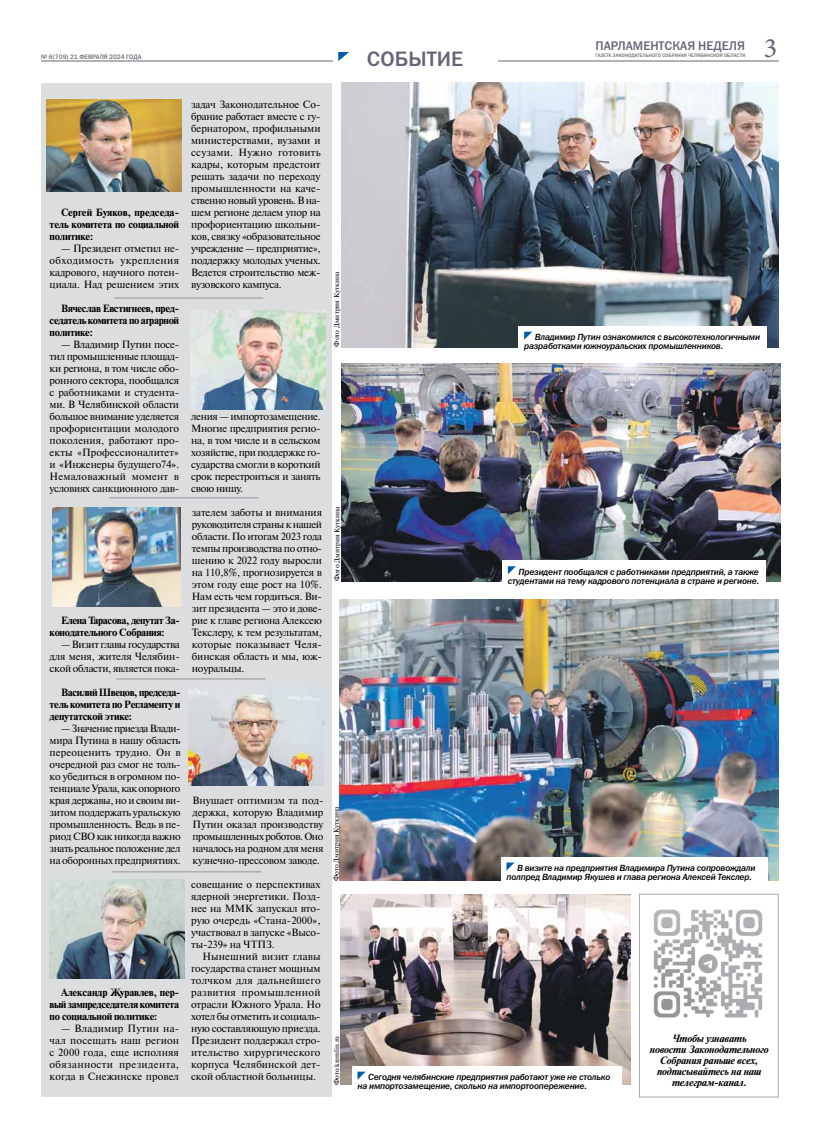
<style>
.page{position:relative;width:820px;height:1134px;background:#fff}
.page>*{position:absolute;margin:0;border:0;box-sizing:border-box;transform-origin:0 0}
.t1{font:28px "Minion Pro";color:#666577}
.t2{font:21px "Franklin Gothic Medium C";color:#666577}
.t3{font:12.6px "Franklin Gothic Medium C";color:#666577}
.t4{font:10.5px/12px "Newton C";letter-spacing:-.015em;color:#000;text-align:justify}
.t5{font:700 10.5px/12px "Newton C";letter-spacing:-.025em;color:#000;text-align:justify}
.t6{font:italic 700 10.5px/11px "Newton C";letter-spacing:-.02em;color:#000;text-align:center}
.t7{font:italic 9px/9px "Franklin Gothic Medium C";letter-spacing:-.02em;color:#000}
.t8{font:7px "Newton C";color:#000}
.t9{font:6.5px "Franklin Gothic Medium C";color:#6d6e71}
.t10{font:5px "Franklin Gothic Medium C";color:#6d6e71}
</style>
<div class="page">
<hr style="left:41px;top:60px;width:737px;height:1px;background:#666577">
<div style="left:41px;top:84px;width:290px;height:1013px;background:#dcddde"></div>
<div style="left:333px;top:49px;width:164px;height:22px;background:#fff"></div>
<svg style="left:338px;top:52px;width:11px;height:9px"></svg>
<img style="left:653px;top:909px;width:110px;height:109px">
<div style="left:639px;top:894px;width:139px;height:203px;border:1px solid #a7a9ac"></div>
<img style="left:340px;top:894px;width:290px;height:190px">
<img style="left:341px;top:364px;width:438px;height:217px">
<img style="left:339px;top:600px;width:438px;height:280px">
<img style="left:341px;top:82px;width:436px;height:265px">
<div style="left:518px;top:326px;width:248px;height:31px;background:#fff"></div>
<svg style="left:524px;top:332px;width:8px;height:8px"></svg>
<div style="left:502px;top:561px;width:263px;height:31px;background:#fff"></div>
<svg style="left:507px;top:566px;width:8px;height:8px"></svg>
<div style="left:500px;top:857px;width:267px;height:31px;background:#fff"></div>
<svg style="left:506px;top:862px;width:8px;height:9px"></svg>
<div style="left:351px;top:1066px;width:270px;height:31px;background:#fff"></div>
<svg style="left:357px;top:1071px;width:8px;height:9px"></svg>
<img style="left:46px;top:100px;width:135px;height:92px">
<img style="left:52px;top:507px;width:128px;height:100px">
<img style="left:188px;top:686px;width:135px;height:99px">
<img style="left:50px;top:879px;width:135px;height:99px">
<img style="left:190px;top:310px;width:135px;height:100px">
<hr style="left:114px;top:298px;width:149px;height:1px;background:#939598">
<hr style="left:109px;top:497px;width:149px;height:1px;background:#939598">
<hr style="left:116px;top:678px;width:149px;height:1px;background:#939598">
<hr style="left:112px;top:871px;width:149px;height:1px;background:#939598">
<p class="t3" style="left:595px;top:39px;width:151px">Парламентская неделя</p>
<h2 class="t2" style="left:367px;top:47px;width:98px">событие</h2>
<p class="t9" style="left:41px;top:53px;width:102px">№ 6(709) 21 февраля 2024 года</p>
<p class="t10" style="left:595px;top:53px;width:151px">Газета законодательного собрания челябинской области</p>
<h1 class="t1" style="left:763px;top:30px;width:15px">3</h1>
<p class="t5" style="left:50px;top:206px;width:131px;text-indent:11px">Сергей Буяков, председа&shy;тель комитета по социальной политике:</p>
<p class="t4" style="left:50px;top:242px;width:131px;text-indent:11px">— Президент отметил не&shy;обходимость укрепления кадрового, научного потен&shy;циала. Над решением этих</p>
<p class="t5" style="left:50px;top:302px;width:131px;text-indent:11px">Вячеслав Евстигнеев, пред&shy;седатель комитета по аграрной политике:</p>
<p class="t4" style="left:50px;top:338px;width:131px;text-indent:11px">— Владимир Путин посе&shy;тил промышленные площад&shy;ки региона, в том числе обо&shy;ронного сектора, пообщался с работниками и студента&shy;ми. В Челябинской области большое внимание уделяется профориентации молодого поколения, работают про&shy;екты «Профессионалитет» и «Инженеры будущего74».<br>Немаловажный момент в условиях санкционного дав-</p>
<p class="t5" style="left:50px;top:614px;width:132px;text-indent:11px">Елена Тарасова, депутат За&shy;конодательного Собрания:</p>
<p class="t4" style="left:50px;top:639px;width:132px;text-indent:11px">— Визит главы государства для меня, жителя Челябин&shy;ской области, является пока-</p>
<p class="t5" style="left:50px;top:686px;width:132px;text-indent:11px">Василий Швецов, председа&shy;тель комитета по Регламенту и депутатской этике:</p>
<p class="t4" style="left:50px;top:723px;width:132px;text-indent:11px">— Значение приезда Влади&shy;мира Путина в нашу область переоценить трудно. Он в очередной раз смог не толь&shy;ко убедиться в огромном по&shy;тенциале Урала, как опорного края державы, но и своим ви&shy;зитом поддержать уральскую промышленность. Ведь в пе&shy;риод СВО как никогда важно знать реальное положение дел на оборонных предприятиях.</p>
<p class="t5" style="left:50px;top:986px;width:131px;text-indent:11px">Александр Журавлев, пер&shy;вый зампредседателя комитета по социальной политике:</p>
<p class="t4" style="left:50px;top:1022px;width:131px;text-indent:11px">— Владимир Путин на&shy;чал посещать наш регион с 2000 года, еще исполняя обязанности президента, когда в Снежинске провел</p>
<p class="t4" style="left:191px;top:98px;width:131px">задач Законодательное Со&shy;брание работает вместе с гу&shy;бернатором, профильными министерствами, вузами и ссузами. Нужно готовить кадры, которым предстоит решать задачи по переходу промышленности на каче&shy;ственно новый уровень. В на&shy;шем регионе делаем упор на профориентацию школьни&shy;ков, связку «образовательное учреждение — предприятие», поддержку молодых ученых.<br>Ведется строительство меж&shy;вузовского кампуса.</p>
<p class="t8" style="left:333px;top:347px;width:76px;rotate:-90deg">Фото Дмитрия Куткина</p>
<p class="t4" style="left:191px;top:411px;width:131px">ления — импортозамещение.<br>Многие предприятия регио&shy;на, в том числе и в сельском хозяйстве, при поддержке го&shy;сударства смогли в короткий срок перестроиться и занять свою нишу.</p>
<p class="t4" style="left:192px;top:507px;width:132px">зателем заботы и внимания руководителя страны к нашей области. По итогам 2023 года темпы производства по отно&shy;шению к 2022 году выросли на 110,8%, прогнозируется в этом году еще рост на 10%.<br>Нам есть чем гордиться. Ви&shy;зит президента — это и дове&shy;рие к главе региона Алексею Текслеру, к тем результатам, которые показывает Челя&shy;бинская область и мы, юж&shy;ноуральцы.</p>
<p class="t8" style="left:333px;top:581px;width:76px;rotate:-90deg">Фото Дмитрия Куткина</p>
<p class="t4" style="left:192px;top:795px;width:132px">Внушает оптимизм та под&shy;держка, которую Владимир Путин оказал производству промышленных роботов. Оно началось на родном для меня кузнечно-прессовом заводе.</p>
<p class="t4" style="left:191px;top:878px;width:131px">совещание о перспективах ядерной энергетики. Позд&shy;нее на ММК запускал вто&shy;рую очередь «Стана-2000», участвовал в запуске «Высо&shy;ты-239» на ЧТПЗ.</p>
<p class="t4" style="left:191px;top:950px;width:131px;text-indent:11px">Нынешний визит главы государства станет мощным толчком для дальнейшего развития промышленной отрасли Южного Урала. Но хотел бы отметить и социаль&shy;ную составляющую приезда.<br>Президент поддержал стро&shy;ительство хирургического корпуса Челябинской дет&shy;ской областной больницы.</p>
<p class="t8" style="left:332px;top:881px;width:76px;rotate:-90deg">Фото Дмитрия Куткина</p>
<p class="t8" style="left:333px;top:1085px;width:51px;rotate:-90deg">Фото kremlin.ru</p>
<p class="t7" style="left:524px;top:333px;width:237px;text-indent:11px">Владимир Путин ознакомился с высокотехнологичными разработками южноуральских промышленников.</p>
<p class="t7" style="left:507px;top:567px;width:253px;text-align:right">Президент пообщался с работниками предприятий, а также студентами на тему кадрового потенциала в стране и регионе.</p>
<p class="t7" style="left:506px;top:863px;width:250px;text-indent:11px">В визите на предприятия Владимира Путина сопровождали полпред Владимир Якушев и глава региона Алексей Текслер.</p>
<p class="t7" style="left:357px;top:1072px;width:254px;text-indent:11px">Сегодня челябинские предприятия работают уже не столько на импортозамещение, сколько на импортоопережение.</p>
<p class="t6" style="left:649px;top:1033px;width:120px">Чтобы узнавать<br>новости Законодательного<br>Собрания раньше всех, подписывайтесь на наш телеграм-канал.</p>
</div>
